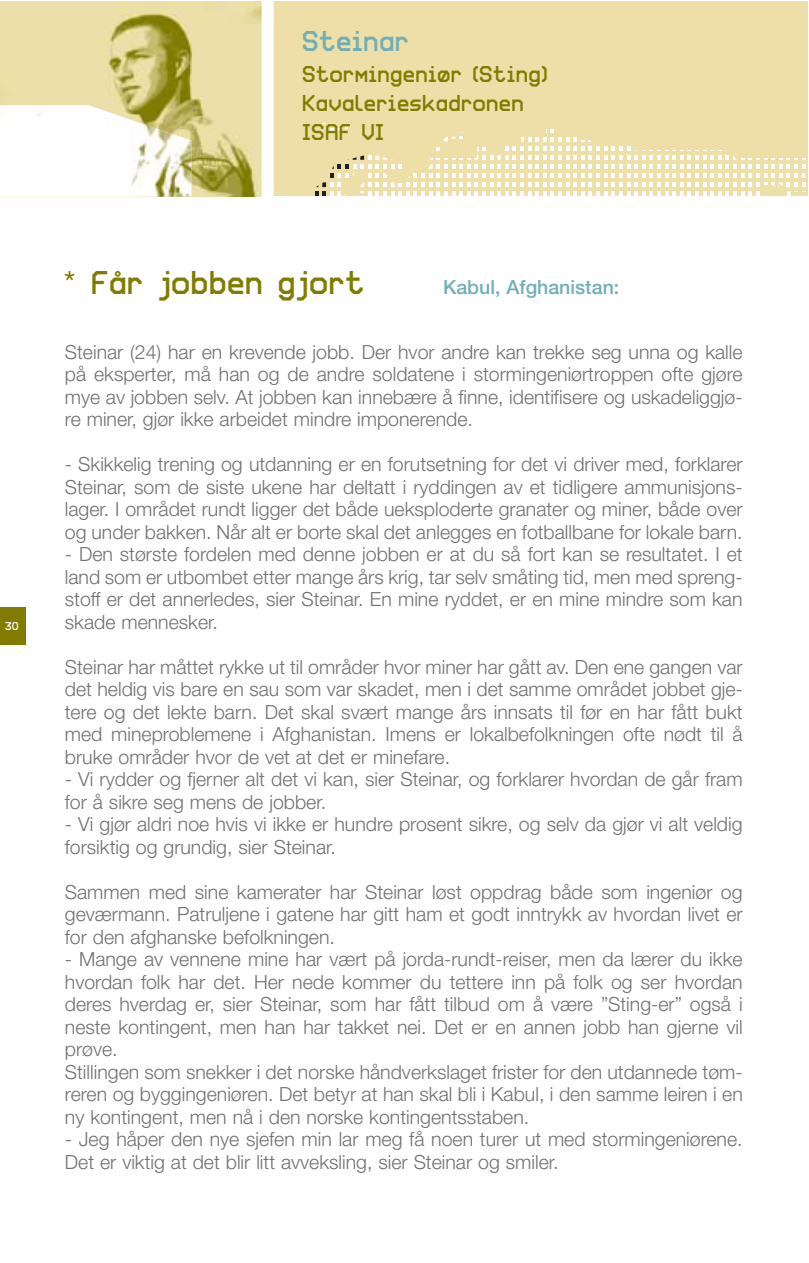
<style>
.page{position:relative;width:809px;height:1263px;background:#fff}
.page>*{position:absolute;margin:0;border:0;box-sizing:border-box;transform-origin:0 0}
.t1{font:34.5px "BD Zenith";color:#817c00}
.t2{font:30px "BD Zenith";color:#71afb6}
.t3{font:24px/28.8px "BD Zenith";color:#817c00}
.t4{font:300 19.5px/22.5px "Helvetica Neue";color:#716f73;text-align:justify}
.t5{font:500 19.5px "Helvetica Neue";color:#71afb6}
.t6{font:12px "BD Zenith";color:#fff}
</style>
<div class="page">
<div style="left:0;top:607px;width:25px;height:38px;background:#817c00"></div>
<div style="left:0;top:2px;width:807px;height:194px;background:#eddfa7"></div>
<svg style="left:315px;top:128px;width:490px;height:68px"></svg>
<img style="left:107px;top:5px;width:154px;height:179px">
<svg style="left:191px;top:105px;width:66px;height:91px"></svg>
<img style="left:0;top:105px;width:191px;height:91px">
<div style="left:261px;top:2px;width:12px;height:195px;background:#fff"></div>
<h2 class="t2" style="left:303px;top:30px;width:109px">Steinar</h2>
<p class="t3" style="left:303px;top:62px;width:247px">Stormingeniør (Sting)<br>Kavalerieskadronen<br>ISAF VI</p>
<p class="t6" style="left:5px;top:621px;width:15px">30</p>
<h1 class="t1" style="left:65px;top:269px;width:303px">* Får jobben gjort</h1>
<p class="t5" style="left:443px;top:280px;width:178px">Kabul, Afghanistan:</p>
<p class="t4" style="left:65px;top:342px;width:679px">Steinar (24) har en krevende jobb. Der hvor andre kan trekke seg unna og kalle på eksperter, må han og de andre soldatene i stormingeniørtroppen ofte gjøre mye av jobben selv. At jobben kan innebære å finne, identifisere og uskadeliggjø&shy;re miner, gjør ikke arbeidet mindre imponerende.</p>
<p class="t4" style="left:65px;top:455px;width:679px">- Skikkelig trening og utdanning er en forutsetning for det vi driver med, forklarer Steinar, som de siste ukene har deltatt i ryddingen av et tidligere ammunisjons&shy;lager. I området rundt ligger det både ueksploderte granater og miner, både over og under bakken. Når alt er borte skal det anlegges en fotballbane for lokale barn.</p>
<p class="t4" style="left:65px;top:545px;width:679px">- Den største fordelen med denne jobben er at du så fort kan se resultatet. I et land som er utbombet etter mange års krig, tar selv småting tid, men med spreng&shy;stoff er det annerledes, sier Steinar. En mine ryddet, er en mine mindre som kan skade mennesker.</p>
<p class="t4" style="left:65px;top:657px;width:679px">Steinar har måttet rykke ut til områder hvor miner har gått av. Den ene gangen var det heldig vis bare en sau som var skadet, men i det samme området jobbet gje&shy;tere og det lekte barn. Det skal svært mange års innsats til før en har fått bukt med mineproblemene i Afghanistan. Imens er lokalbefolkningen ofte nødt til å bruke områder hvor de vet at det er minefare.</p>
<p class="t4" style="left:65px;top:770px;width:679px">- Vi rydder og fjerner alt det vi kan, sier Steinar, og forklarer hvordan de går fram for å sikre seg mens de jobber.</p>
<p class="t4" style="left:65px;top:815px;width:679px">- Vi gjør aldri noe hvis vi ikke er hundre prosent sikre, og selv da gjør vi alt veldig forsiktig og grundig, sier Steinar.</p>
<p class="t4" style="left:65px;top:882px;width:679px">Sammen med sine kamerater har Steinar løst oppdrag både som ingeniør og geværmann. Patruljene i gatene har gitt ham et godt inntrykk av hvordan livet er for den afghanske befolkningen.</p>
<p class="t4" style="left:65px;top:950px;width:679px;text-align:left">- Mange av vennene mine har vært på jorda-rundt-reiser, men da lærer du ikke hvordan folk har det. Her nede kommer du tettere inn på folk og ser hvordan deres hverdag er, sier Steinar, som har fått tilbud om å være ”Sting-er” også i neste kontingent, men han har takket nei. Det er en annen jobb han gjerne vil prøve.<br>Stillingen som snekker i det norske håndverkslaget frister for den utdannede tøm&shy;reren og byggingeniøren. Det betyr at han skal bli i Kabul, i den samme leiren i en ny kontingent, men nå i den norske kontingentsstaben.</p>
<p class="t4" style="left:65px;top:1130px;width:679px">- Jeg håper den nye sjefen min lar meg få noen turer ut med stormingeniørene.<br>Det er viktig at det blir litt avveksling, sier Steinar og smiler.</p>
</div>
